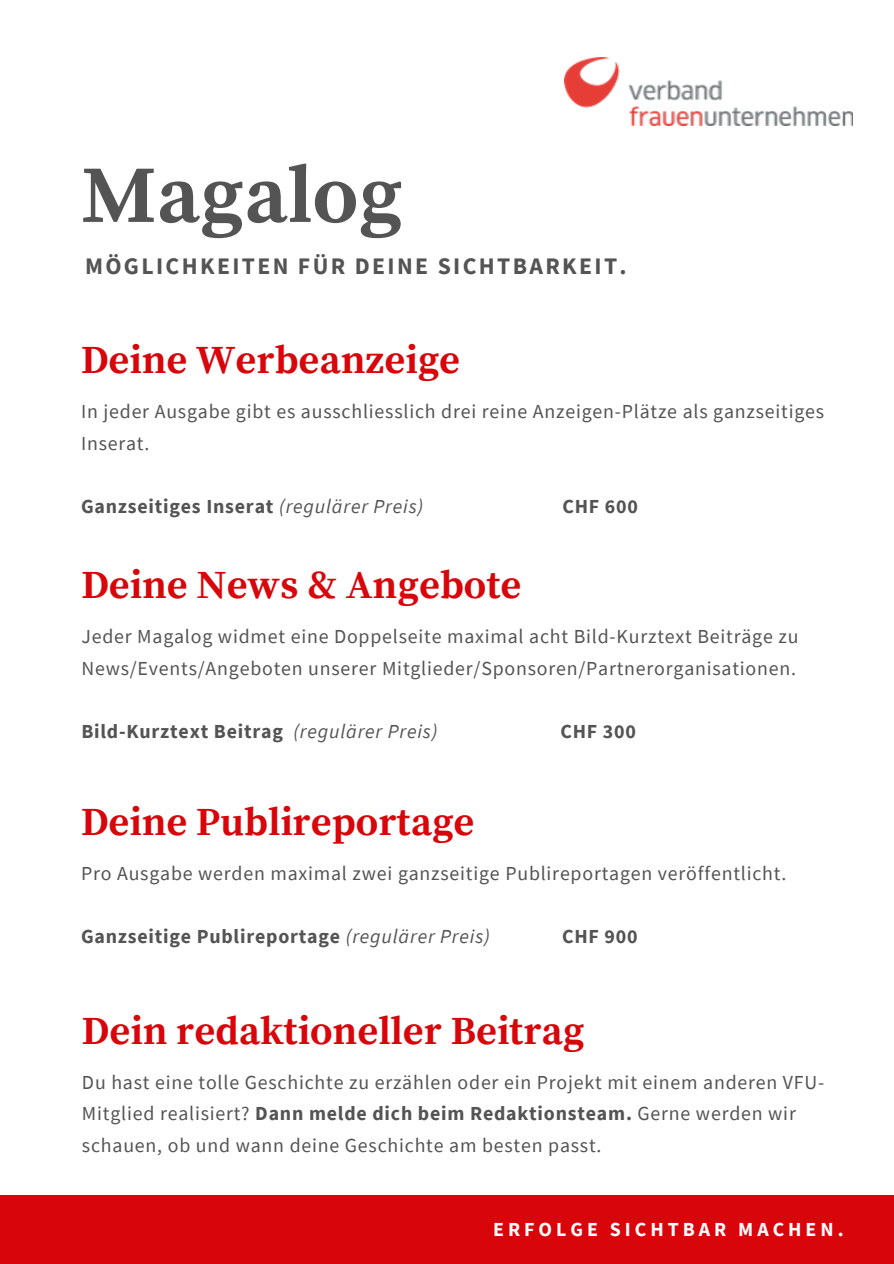
<style>
.page{position:relative;width:894px;height:1264px;background:#fff}
.page>*{position:absolute;margin:0;border:0;box-sizing:border-box;transform-origin:0 0}
.t1{font:700 81.15px "Source Serif Pro";color:#545454}
.t2{font:700 39.75px "Source Serif Pro";color:#d8050b}
.t3{font:700 23.7px "Source Sans Pro";letter-spacing:.1em;color:#545454}
.t4{font:19.8px/31.5px "Source Sans Pro";letter-spacing:.04em;color:#545454}
.t5{font:700 19.8px "Source Sans Pro";letter-spacing:.04em;color:#545454}
.t6{font:700 19.8px "Source Sans Pro";letter-spacing:.2em;color:#fff}
.s1{font-weight:400;font-style:italic}
.s2{font-weight:700}
</style>
<div class="page">
<div style="left:0;top:1195px;width:893px;height:68px;background:#d8050b"></div>
<img style="left:564px;top:57px;width:288px;height:68px">
<h1 class="t1" style="left:82px;top:147px;width:322px">Magalog</h1>
<p class="t3" style="left:85px;top:250px;width:543px">MÖGLICHKEITEN FÜR DEINE SICHTBARKEIT.</p>
<h2 class="t2" style="left:81px;top:337px;width:380px">Deine Werbeanzeige</h2>
<p class="t4" style="left:81px;top:395px;width:744px">In jeder Ausgabe gibt es ausschliesslich drei reine Anzeigen-Plätze als ganzseitiges<br>Inserat.</p>
<p class="t5" style="left:81px;top:493px;width:343px">Ganzseitiges Inserat <span class="s1">(regulärer Preis)</span></p>
<p class="t5" style="left:562px;top:493px;width:77px">CHF 600</p>
<h2 class="t2" style="left:81px;top:561px;width:441px">Deine News &amp; Angebote</h2>
<p class="t4" style="left:81px;top:620px;width:718px">Jeder Magalog widmet eine Doppelseite maximal acht Bild-Kurztext Beiträge zu<br>News/Events/Angeboten unserer Mitglieder/Sponsoren/Partnerorganisationen.</p>
<p class="t5" style="left:81px;top:718px;width:357px">Bild-Kurztext Beitrag <span class="s1">(regulärer Preis)</span></p>
<p class="t5" style="left:560px;top:718px;width:77px">CHF 300</p>
<h2 class="t2" style="left:81px;top:798px;width:395px">Deine Publireportage</h2>
<p class="t4" style="left:81px;top:857px;width:706px">Pro Ausgabe werden maximal zwei ganzseitige Publireportagen veröffentlicht.</p>
<p class="t5" style="left:81px;top:923px;width:410px">Ganzseitige Publireportage <span class="s1">(regulärer Preis)</span></p>
<p class="t5" style="left:562px;top:923px;width:77px">CHF 900</p>
<h2 class="t2" style="left:82px;top:1007px;width:504px">Dein redaktioneller Beitrag</h2>
<p class="t4" style="left:82px;top:1065px;width:743px">Du hast eine tolle Geschichte zu erzählen oder ein Projekt mit einem anderen VFU-<br>Mitglied realisiert? <span class="s2">Dann melde dich beim Redaktionsteam.</span> Gerne werden wir schauen, ob und wann deine Geschichte am besten passt.</p>
<p class="t6" style="left:493px;top:1216px;width:352px">ERFOLGE SICHTBAR MACHEN.</p>
</div>
